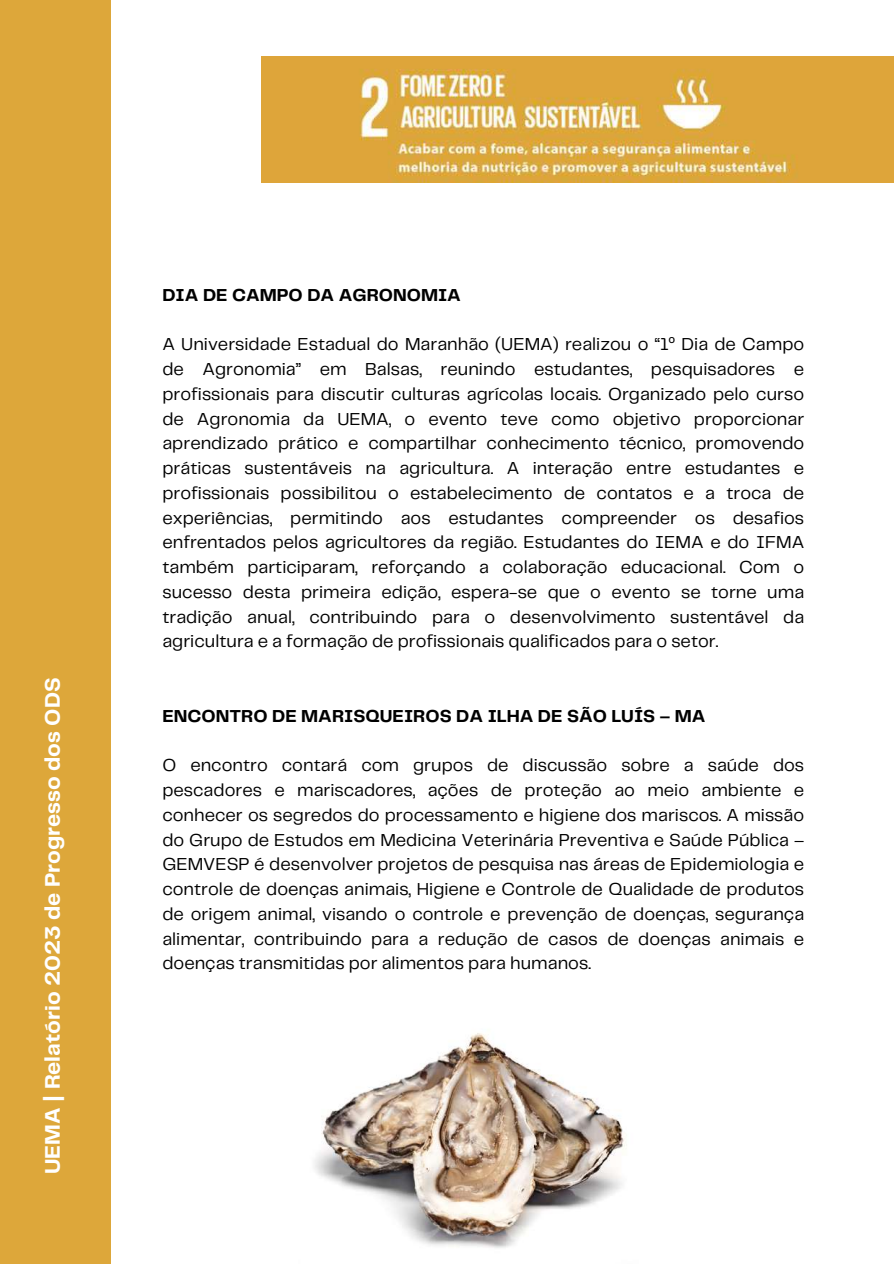
<style>
.page{position:relative;width:894px;height:1264px;background:#fff}
.page>*{position:absolute;margin:0;border:0;box-sizing:border-box;transform-origin:0 0}
.t1{font:700 21.9px "Telegraf";color:#fff}
.t2{font:18px/24.8px "Telegraf";color:#000;text-align:justify}
.t3{font:700 18px "Telegraf";color:#000}
.s1{font-family:"Noto Sans"}
</style>
<div class="page">
<div style="left:0;top:0;width:110px;height:1263px;background:#dda73a"></div>
<img style="left:262px;top:56px;width:631px;height:126px">
<img style="left:314px;top:1033px;width:313px;height:215px">
<p class="t1" style="left:43px;top:1174px;width:498px;rotate:-90deg">UEMA | Relatório 2023 de Progresso dos ODS</p>
<p class="t3" style="left:162px;top:287px;width:300px">DIA DE CAMPO DA AGRONOMIA</p>
<p class="t2" style="left:162px;top:333px;width:643px">A Universidade Estadual do Maranhão (UEMA) realizou o “1<span class="s1">º</span> Dia de Campo de Agronomia” em Balsas, reunindo estudantes, pesquisadores e profissionais para discutir culturas agrícolas locais. Organizado pelo curso de Agronomia da UEMA, o evento teve como objetivo proporcionar aprendizado prático e compartilhar conhecimento técnico, promovendo práticas sustentáveis na agricultura. A interação entre estudantes e profissionais possibilitou o estabelecimento de contatos e a troca de experiências, permitindo aos estudantes compreender os desafios enfrentados pelos agricultores da região. Estudantes do IEMA e do IFMA também participaram, reforçando a colaboração educacional. Com o sucesso desta primeira edição, espera-se que o evento se torne uma tradição anual, contribuindo para o desenvolvimento sustentável da agricultura e a formação de profissionais qualificados para o setor.</p>
<p class="t3" style="left:162px;top:708px;width:544px">ENCONTRO DE MARISQUEIROS DA ILHA DE SÃO LUÍS – MA</p>
<p class="t2" style="left:162px;top:754px;width:643px">O encontro contará com grupos de discussão sobre a saúde dos pescadores e mariscadores, ações de proteção ao meio ambiente e conhecer os segredos do processamento e higiene dos mariscos. A missão do Grupo de Estudos em Medicina Veterinária Preventiva e Saúde Pública – GEMVESP é desenvolver projetos de pesquisa nas áreas de Epidemiologia e controle de doenças animais, Higiene e Controle de Qualidade de produtos de origem animal, visando o controle e prevenção de doenças, segurança alimentar, contribuindo para a redução de casos de doenças animais e doenças transmitidas por alimentos para humanos.</p>
</div>
